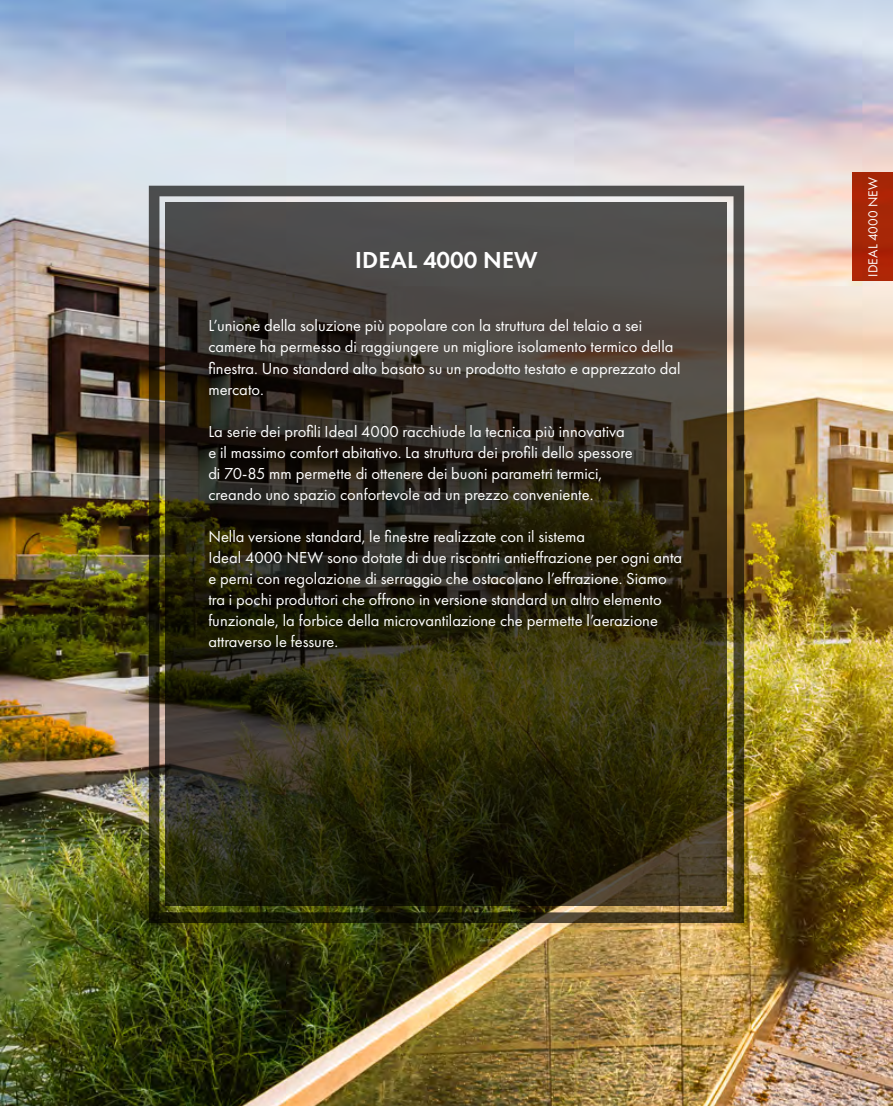
<style>
.page{position:relative;width:893px;height:1106px;background:#fff}
.page>*{position:absolute;margin:0;border:0;box-sizing:border-box;transform-origin:0 0}
.t1{font:600 24px "Futura PT";letter-spacing:.01em;color:#fff}
.t2{font:16.5px/21px "Futura PT";color:#fff}
.t3{font:13.5px "Futura PT";letter-spacing:.01em;color:#fff}
</style>
<div class="page">
<img style="left:0;top:0;width:893px;height:1106px">
<img style="left:149px;top:186px;width:595px;height:737px">
<svg style="left:166px;top:203px;width:561px;height:703px;background:#322f1e"></svg>
<div style="left:852px;top:172px;width:41px;height:109px;background:#a72606"></div>
<h1 class="t1" style="left:355px;top:245px;width:184px">IDEAL 4000 NEW</h1>
<p class="t2" style="left:208px;top:315px;width:474px">L’unione della soluzione più popolare con la struttura del telaio a sei camere ha permesso di raggiungere un migliore isolamento termico della finestra. Uno standard alto basato su un prodotto testato e apprezzato dal mercato.</p>
<p class="t2" style="left:208px;top:420px;width:426px">La serie dei profili Ideal 4000 racchiude la tecnica più innovativa e il massimo comfort abitativo. La struttura dei profili dello spessore di 70-85 mm permette di ottenere dei buoni parametri termici, creando uno spazio confortevole ad un prezzo conveniente.</p>
<p class="t2" style="left:208px;top:525px;width:475px">Nella versione standard, le finestre realizzate con il sistema<br>Ideal 4000 NEW sono dotate di due riscontri antieffrazione per ogni anta e perni con regolazione di serraggio che ostacolano l’effrazione. Siamo tra i pochi produttori che offrono in versione standard un altro elemento funzionale, la forbice della microvantilazione che permette l’aerazione attraverso le fessure.</p>
<p class="t3" style="left:865px;top:277px;width:101px;rotate:-90deg">IDEAL 4000 NEW</p>
</div>
